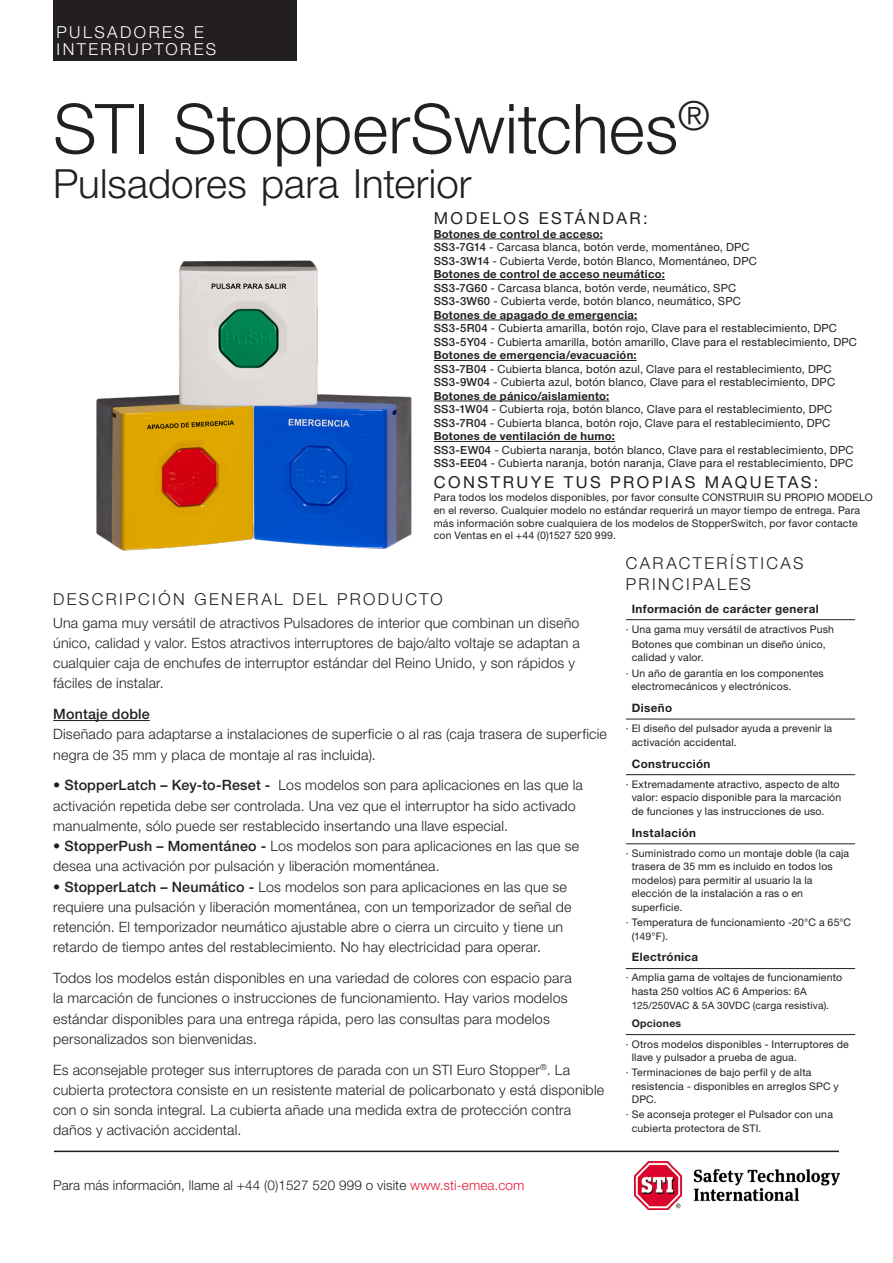
<style>
.page{position:relative;width:893px;height:1263px;background:#fff}
.page>*{position:absolute;margin:0;border:0;box-sizing:border-box;transform-origin:0 0}
.head_1{font:300 69px "Helvetica Neue LT Std";color:#231f20}
.head_1-2{font:300 40.2px "Helvetica Neue LT Std";letter-spacing:.005em;color:#231f20}
.head_3{font:300 16.5px/21px "Helvetica Neue LT Std";letter-spacing:.15em;color:#231f20}
.white_text_in_tab{font:16.5px "Helvetica Neue LT Std";letter-spacing:.15em;color:#231f20}
.head_3-2{font:300 16.5px/16.5px "Helvetica Neue LT Std";letter-spacing:.155em;color:#fff}
.text_1{font:300 14.25px/20.2px "Helvetica Neue LT Std";letter-spacing:.015em;color:#231f20}
.t1{font:300 13.5px "Helvetica Neue LT Std";letter-spacing:.005em;color:#231f20}
.head4_sidebar{font:700 11.7px "Helvetica Neue LT Std";letter-spacing:.03em;color:#231f20}
.white_text_in_tab-2{font:11.25px/13.5px "Helvetica Neue LT Std";letter-spacing:.015em;color:#231f20}
.white_text_in_tab-3{font:700 11.25px "Helvetica Neue LT Std";letter-spacing:.025em;color:#231f20}
.sidebar_bullet{font:10.5px/13.5px "Helvetica Neue LT Std";letter-spacing:.02em;color:#231f20}
.white_text_in_tab-4{font:10.5px/12.8px "Helvetica Neue LT Std";letter-spacing:.02em;color:#231f20}
.head4_sidebar-2{font:10.5px/14.2px "Helvetica Neue LT Std";letter-spacing:.015em;color:#231f20}
.head4_sidebar-3{font:700 10.5px "Helvetica Neue LT Std";letter-spacing:.025em;color:#231f20}
.head4_sidebar-4{font:10.2px "Helvetica Neue LT Std";letter-spacing:.015em;color:#231f20}
.s1{font-weight:500}
.s2{font-weight:700}
.s3{color:#e51836}
.s4{font-size:10.2px}
.s5{font-size:10.5px}
</style>
<div class="page">
<hr style="left:53px;top:720px;width:97px;height:1px;background:#231f20">
<hr style="left:626px;top:619px;width:229px;height:1px;background:#231f20">
<hr style="left:626px;top:719px;width:229px;height:1px;background:#231f20">
<hr style="left:626px;top:774px;width:229px;height:1px;background:#231f20">
<hr style="left:626px;top:843px;width:229px;height:1px;background:#231f20">
<hr style="left:626px;top:968px;width:229px;height:1px;background:#231f20">
<hr style="left:626px;top:1034px;width:229px;height:1px;background:#231f20">
<div style="left:53px;top:0;width:243px;height:61px;background:#231f20"></div>
<img style="left:635px;top:1161px;width:205px;height:48px">
<hr style="left:54px;top:1150px;width:785px;height:2px;background:#231f20">
<img style="left:96px;top:260px;width:316px;height:290px">
<hr style="left:434px;top:239px;width:169px;height:1px;background:#231f20">
<hr style="left:434px;top:279px;width:231px;height:1px;background:#231f20">
<hr style="left:434px;top:320px;width:203px;height:1px;background:#231f20">
<hr style="left:434px;top:360px;width:203px;height:1px;background:#231f20">
<hr style="left:434px;top:401px;width:175px;height:1px;background:#231f20">
<hr style="left:434px;top:441px;width:181px;height:1px;background:#231f20">
<p class="head_3-2" style="left:57px;top:24px;width:161px">PULSADORES E<br>INTERRUPTORES</p>
<p class="head_1" style="left:53px;top:87px;width:658px">STI StopperSwitches<sup>®</sup></p>
<p class="head_1-2" style="left:53px;top:159px;width:420px">Pulsadores para Interior</p>
<p class="white_text_in_tab" style="left:434px;top:209px;width:216px">MODELOS ESTÁNDAR:</p>
<p class="white_text_in_tab-3" style="left:434px;top:227px;width:171px">Botones de control de acceso:</p>
<p class="white_text_in_tab-2" style="left:434px;top:240px;width:325px"><span class="s1">SS3-7G14</span> - Carcasa blanca, botón verde, momentáneo, DPC<br><span class="s1">SS3-3W14</span> - Cubierta Verde, botón Blanco, Momentáneo, DPC<br><span class="s2">Botones de control de acceso neumático:</span></p>
<p class="white_text_in_tab-2" style="left:434px;top:281px;width:309px"><span class="s1">SS3-7G60</span> - Carcasa blanca, botón verde, neumático, SPC<br><span class="s1">SS3-3W60</span> - Cubierta verde, botón blanco, neumático, SPC</p>
<p class="white_text_in_tab-3" style="left:434px;top:308px;width:205px">Botones de apagado de emergencia:</p>
<p class="white_text_in_tab-2" style="left:434px;top:321px;width:425px"><span class="s1">SS3-5R04</span> - Cubierta amarilla, botón rojo, Clave para el restablecimiento, DPC<br><span class="s1">SS3-5Y04</span> - Cubierta amarilla, botón amarillo, Clave para el restablecimiento, DPC</p>
<p class="white_text_in_tab-2" style="left:434px;top:348px;width:403px"><span class="s2">Botones de emergencia/evacuación:<br></span><span class="s1">SS3-7B04</span> - Cubierta blanca, botón azul, Clave para el restablecimiento, DPC<br><span class="s1">SS3-9W04</span> - Cubierta azul, botón blanco, Clave para el restablecimiento, DPC</p>
<p class="white_text_in_tab-2" style="left:434px;top:389px;width:400px"><span class="s2">Botones de pánico/aislamiento:<br></span><span class="s1">SS3-1W04</span> - Cubierta roja, botón blanco, Clave para el restablecimiento, DPC<br><span class="s1">SS3-7R04</span> - Cubierta blanca, botón rojo, Clave para el restablecimiento, DPC</p>
<p class="white_text_in_tab-2" style="left:434px;top:429px;width:421px"><span class="s2">Botones de ventilación de humo:<br></span><span class="s1">SS3-EW04</span> - Cubierta naranja, botón blanco, Clave para el restablecimiento, DPC<br><span class="s1">SS3-EE04</span> - Cubierta naranja, botón naranja, Clave para el restablecimiento, DPC</p>
<p class="white_text_in_tab" style="left:434px;top:473px;width:386px">CONSTRUYE TUS PROPIAS MAQUETAS:</p>
<p class="white_text_in_tab-4" style="left:434px;top:491px;width:441px">Para todos los modelos disponibles, por favor consulte CONSTRUIR SU PROPIO MODELO en el reverso. Cualquier modelo no estándar requerirá un mayor tiempo de entrega. Para más información sobre cualquiera de los modelos de StopperSwitch, por favor contacte con Ventas en el +44 (0)1527 520 999.</p>
<p class="head_3" style="left:53px;top:588px;width:391px">DESCRIPCIÓN GENERAL DEL PRODUCTO</p>
<p class="text_1" style="left:53px;top:612px;width:528px">Una gama muy versátil de atractivos Pulsadores de interior que combinan un diseño único, calidad y valor. Estos atractivos interruptores de bajo/alto voltaje se adaptan a cualquier caja de enchufes de interruptor estándar del Reino Unido, y son rápidos y fáciles de instalar.</p>
<p class="text_1" style="left:53px;top:704px;width:555px"><span class="s1">Montaje doble<br></span>Diseñado para adaptarse a instalaciones de superficie o al ras (caja trasera de superficie negra de 35 mm y placa de montaje al ras incluida).</p>
<p class="text_1" style="left:53px;top:775px;width:531px">• <span class="s1">StopperLatch – Key-to-Reset -</span> Los modelos son para aplicaciones en las que la activación repetida debe ser controlada. Una vez que el interruptor ha sido activado manualmente, sólo puede ser restablecido insertando una llave especial.</p>
<p class="text_1" style="left:53px;top:836px;width:527px">• <span class="s1">StopperPush – Momentáneo -</span> Los modelos son para aplicaciones en las que se desea una activación por pulsación y liberación momentánea.</p>
<p class="text_1" style="left:53px;top:876px;width:520px">• <span class="s1">StopperLatch – Neumático -</span> Los modelos son para aplicaciones en las que se requiere una pulsación y liberación momentánea, con un temporizador de señal de retención. El temporizador neumático ajustable abre o cierra un circuito y tiene un retardo de tiempo antes del restablecimiento. No hay electricidad para operar.</p>
<p class="text_1" style="left:53px;top:968px;width:520px">Todos los modelos están disponibles en una variedad de colores con espacio para la marcación de funciones o instrucciones de funcionamiento. Hay varios modelos estándar disponibles para una entrega rápida, pero las consultas para modelos personalizados son bienvenidas.</p>
<p class="text_1" style="left:53px;top:1059px;width:553px">Es aconsejable proteger sus interruptores de parada con un STI Euro Stopper<sup>®</sup>. La cubierta protectora consiste en un resistente material de policarbonato y está disponible con o sin sonda integral. La cubierta añade una medida extra de protección contra daños y activación accidental.</p>
<p class="t1" style="left:53px;top:1177px;width:473px">Para más información, llame al +44 (0)1527 520 999 o visite <span class="s3">www.sti-emea.com</span></p>
<p class="head_3" style="left:626px;top:552px;width:179px">CARACTERÍSTICAS<br>PRINCIPALES</p>
<p class="head4_sidebar" style="left:632px;top:601px;width:188px">Información de carácter general</p>
<p class="sidebar_bullet" style="left:626px;top:622px;width:210px">· Una gama muy versátil de atractivos Push</p>
<p class="sidebar_bullet" style="left:632px;top:637px;width:196px">Botones que combinan un diseño único, calidad y valor.</p>
<p class="sidebar_bullet" style="left:632px;top:666px;width:194px;text-indent:-6px">· Un año de garantía en los componentes electromecánicos y electrónicos.</p>
<p class="head4_sidebar" style="left:632px;top:700px;width:42px">Diseño</p>
<p class="sidebar_bullet" style="left:632px;top:721px;width:202px;text-indent:-6px">· El diseño del pulsador ayuda a prevenir la activación accidental.</p>
<p class="head4_sidebar" style="left:632px;top:756px;width:80px">Construcción</p>
<p class="sidebar_bullet" style="left:632px;top:777px;width:211px;text-indent:-6px">· Extremadamente atractivo, aspecto de alto valor: espacio disponible para la marcación de funciones y las instrucciones de uso.</p>
<p class="head4_sidebar" style="left:632px;top:825px;width:66px">Instalación</p>
<p class="sidebar_bullet" style="left:632px;top:846px;width:219px;text-indent:-6px">· Suministrado como un montaje doble (la caja trasera de 35 mm es incluido en todos los modelos) para permitir al usuario la la elección de la instalación a ras o en superficie.</p>
<p class="sidebar_bullet" style="left:632px;top:915px;width:221px;text-indent:-6px">· Temperatura de funcionamiento -20°C a 65°C (149°F).</p>
<p class="head4_sidebar" style="left:632px;top:950px;width:68px">Electrónica</p>
<p class="head4_sidebar-2" style="left:632px;top:970px;width:212px;text-indent:-6px">· Amplia gama de voltajes de funcionamiento hasta 250 voltios AC 6 Amperios: <span class="s4">6A</span></p>
<p class="head4_sidebar-4" style="left:632px;top:1000px;width:199px">125/250VAC &amp; 5A 30VDC (carga resistiva)<span class="s5">.</span></p>
<p class="head4_sidebar-3" style="left:632px;top:1017px;width:51px">Opciones</p>
<p class="sidebar_bullet" style="left:632px;top:1037px;width:219px;text-indent:-6px">· Otros modelos disponibles - Interruptores de llave y pulsador a prueba de agua.</p>
<p class="sidebar_bullet" style="left:632px;top:1066px;width:209px;text-indent:-6px">· Terminaciones de bajo perfil y de alta resistencia - disponibles en arreglos SPC y<br>DPC.</p>
<p class="sidebar_bullet" style="left:632px;top:1108px;width:203px;text-indent:-6px">· Se aconseja proteger el Pulsador con una cubierta protectora de STI.</p>
</div>
